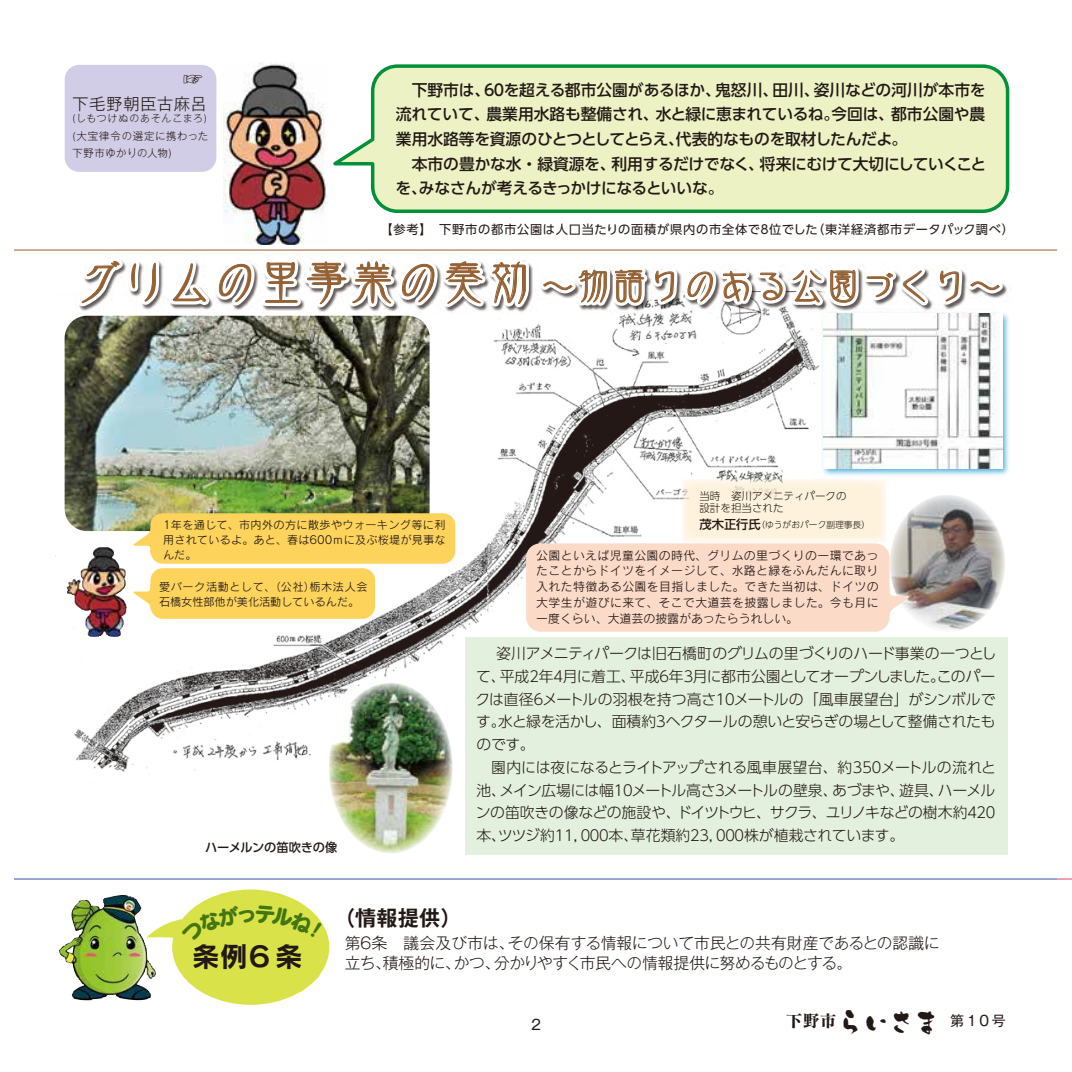
<style>
.page{position:relative;width:1072px;height:1072px;background:#fff}
.page>*{position:absolute;margin:0;border:0;box-sizing:border-box;transform-origin:0 0}
.t1{font:34.65px "DF Kin Bun Pro 5 W5";letter-spacing:-.2em;color:#956134;scale:1.28 1}
.t2{font:27.65px "Kyo Madoka Kanalarge Std R";color:#221815}
.t3{font:27.65px "Rodin Pro B";color:#221815}
.t4{font:700 21.18px "Gothic MB101 Pro De";color:#221815}
.t5{font:300 20.82px "Gothic MB101 Pro";color:#221815}
.t6{font:300 16.1px "Gothic MB101 Pro";letter-spacing:.05em;color:#221815}
.t7{font:500 15.75px/24.5px "UD Shin Go Pro";letter-spacing:-.015em;color:#221815}
.t8{font:300 15.75px/20.8px "Gothic MB101 Pro";letter-spacing:-.02em;color:#221815}
.t9{font:300 14.88px/22.8px "UD Shin Go Pro";letter-spacing:-.04em;color:#221815;text-align:justify}
.t10{font:14px "Gothic MB101 Pro";color:#221815}
.t11{font:12.25px "UD Shin Go Pro";letter-spacing:.06em;color:#221815}
.t12{font:500 12.25px "UD Shin Go Pro";letter-spacing:-.02em;color:#221815}
.t13{font:11.9px/15.8px "Rodin Pro N M";letter-spacing:.03em;color:#221815;text-align:justify}
.t14{font:11.2px/15.2px "Rodin Pro N M";letter-spacing:.02em;color:#221815;text-align:justify}
.t15{font:11.2px/15.2px "Rodin Pro N M";color:#221815}
.t16{font:300 10.5px/12.2px "UD Shin Go Pro";color:#221815}
.t17{font:300 10.33px/17.5px "Gothic MB101 Pro";letter-spacing:.05em;color:#221815}
.t18{font:300 9.97px "Gothic MB101 Pro";letter-spacing:.08em;color:#221815}
.t19{font:300 8.75px "UD Shin Go Pro";color:#221815}
.s1{font-size:44.62px}
.s2{font-size:44.62px;color:#44b03f}
.s3{color:#44b03f}
.s4{font-weight:500;font-size:12.25px}
</style>
<div class="page">
<svg style="left:1057px;top:878px;width:14px;height:1px"></svg>
<img style="left:55px;top:335px;width:779px;height:545px">
<div style="left:465px;top:637px;width:542px;height:218px;background:#e3f0de"></div>
<img style="left:59px;top:895px;width:87px;height:106px">
<hr style="left:15px;top:878px;width:1042px;height:1px;background:#3453a3">
<svg style="left:327px;top:64px;width:683px;height:149px;background:#e1edc1"></svg>
<hr style="left:15px;top:250px;width:1042px;height:1px;background:#956134">
<div style="left:65px;top:65px;width:151px;height:107px;background:#d2cde6;border-radius:14px"></div>
<img style="left:223px;top:62px;width:104px;height:182px">
<img style="left:889px;top:555px;width:116px;height:75px">
<img style="left:329px;top:683px;width:123px;height:170px">
<div style="left:150px;top:513px;width:305px;height:50px;background:#fdd35c;border-radius:12px"></div>
<img style="left:72px;top:259px;width:937px;height:296px">
<div style="left:150px;top:568px;width:225px;height:51px;background:#fdd35c;border-radius:12px"></div>
<svg style="left:133px;top:582px;width:18px;height:28px"></svg>
<img style="left:67px;top:547px;width:34px;height:90px">
<div style="left:526px;top:543px;width:363px;height:88px;background:#fbdac8;border-radius:14px"></div>
<svg style="left:889px;top:584px;width:20px;height:33px"></svg>
<svg style="left:681px;top:479px;width:206px;height:64px;background:#fdf2de"></svg>
<svg style="left:146px;top:889px;width:183px;height:115px"></svg>
<h3 class="t5" style="left:182px;top:62px;width:22px">☞</h3>
<p class="t6" style="left:72px;top:90px;width:136px">下毛野朝臣古麻呂</p>
<p class="t18" style="left:72px;top:110px;width:136px">(しもつけぬのあそんこまろ)</p>
<p class="t17" style="left:72px;top:126px;width:137px">(大宝律令の選定に携わった下野市ゆかりの人物)</p>
<p class="t7" style="left:395px;top:77px;width:592px">　下野市は、６０を超える都市公園があるほか、鬼怒川、田川、姿川などの河川が本市を流れていて、農業用水路も整備され、水と緑に恵まれているね。今回は、都市公園や農業用水路等を資源のひとつとしてとらえ、代表的なものを取材したんだよ。<br>　本市の豊かな水・緑資源を、利用するだけでなく、将来にむけて大切にしていくことを、みなさんが考えるきっかけになるといいな。</p>
<p class="t11" style="left:380px;top:219px;width:635px">【参考】　下野市の都市公園は人口当たりの面積が県内の市全体で８位でした（東洋経済都市データパック調べ）</p>
<h1 class="t1" style="left:69px;top:260px;width:734px"><span class="s1">グリムの里事業の奏</span><span class="s2">効</span>～物語りのある公園づく<span class="s3">り～</span></h1>
<p class="t14" style="left:163px;top:516px;width:284px">1年を通じて、市内外の方に散歩やウォーキング等に利用されているよ。あと、春は600ｍに及ぶ桜堤が見事なんだ。</p>
<p class="t15" style="left:159px;top:578px;width:210px">愛パーク活動として、（公社）栃木法人会石橋女性部他が美化活動しているんだ。</p>
<p class="t12" style="left:205px;top:837px;width:134px">ハーメルンの笛吹きの像</p>
<p class="t16" style="left:699px;top:489px;width:148px">当時　姿川アメニティパークの設計を担当された</p>
<p class="t19" style="left:699px;top:517px;width:172px"><span class="s4">茂木正行氏</span>（ゆうがおパーク副理事長）</p>
<p class="t13" style="left:536px;top:547px;width:344px">公園といえば児童公園の時代、グリムの里づくりの一環であったことからドイツをイメージして、水路と緑をふんだんに取り入れた特徴ある公園を目指しました。できた当初は、ドイツの大学生が遊びに来て、そこで大道芸を披露しました。今も月に一度くらい、大道芸の披露があったらうれしい。</p>
<p class="t9" style="left:475px;top:641px;width:522px">　 姿川アメニティパークは旧石橋町のグリムの里づくりのハード事業の一つとして、平成２年４月に着工、平成６年３月に都市公園としてオープンしました。このパークは直径６メートルの羽根を持つ高さ１０メートルの「風車展望台」がシンボルです。水と緑を活かし、面積約３ヘクタールの憩いと安らぎの場として整備されたものです。</p>
<p class="t9" style="left:476px;top:755px;width:523px;text-align:left;text-indent:15px">園内には夜になるとライトアップされる風車展望台、約３５０メートルの流れと池、メイン広場には幅１０メートル高さ３メートルの壁泉、あづまや、遊具、ハーメルンの笛吹きの像などの施設や、ドイツトウヒ、サクラ、ユリノキなどの樹木約４２０本、ツツジ約１１，０００本、草花類約２３，０００株が植栽されています。</p>
<h2 class="t3" style="left:192px;top:938px;width:112px">条例６条</h2>
<h3 class="t4" style="left:334px;top:899px;width:129px">（情報提供）</h3>
<p class="t8" style="left:344px;top:929px;width:596px">第6条　議会及び市は、その保有する情報について市民との共有財産であるとの認識に立ち､積極的に、かつ、分かりやすく市民への情報提供に努めるものとする。</p>
<h2 class="t2" style="left:786px;top:1002px;width:221px"><sup>下野市</sup>らいさま <sup>第</sup> <sup>1</sup> <sup>0</sup> <sup>号</sup></h2>
<p class="t10" style="left:529px;top:1012px;width:15px">２</p>
</div>
